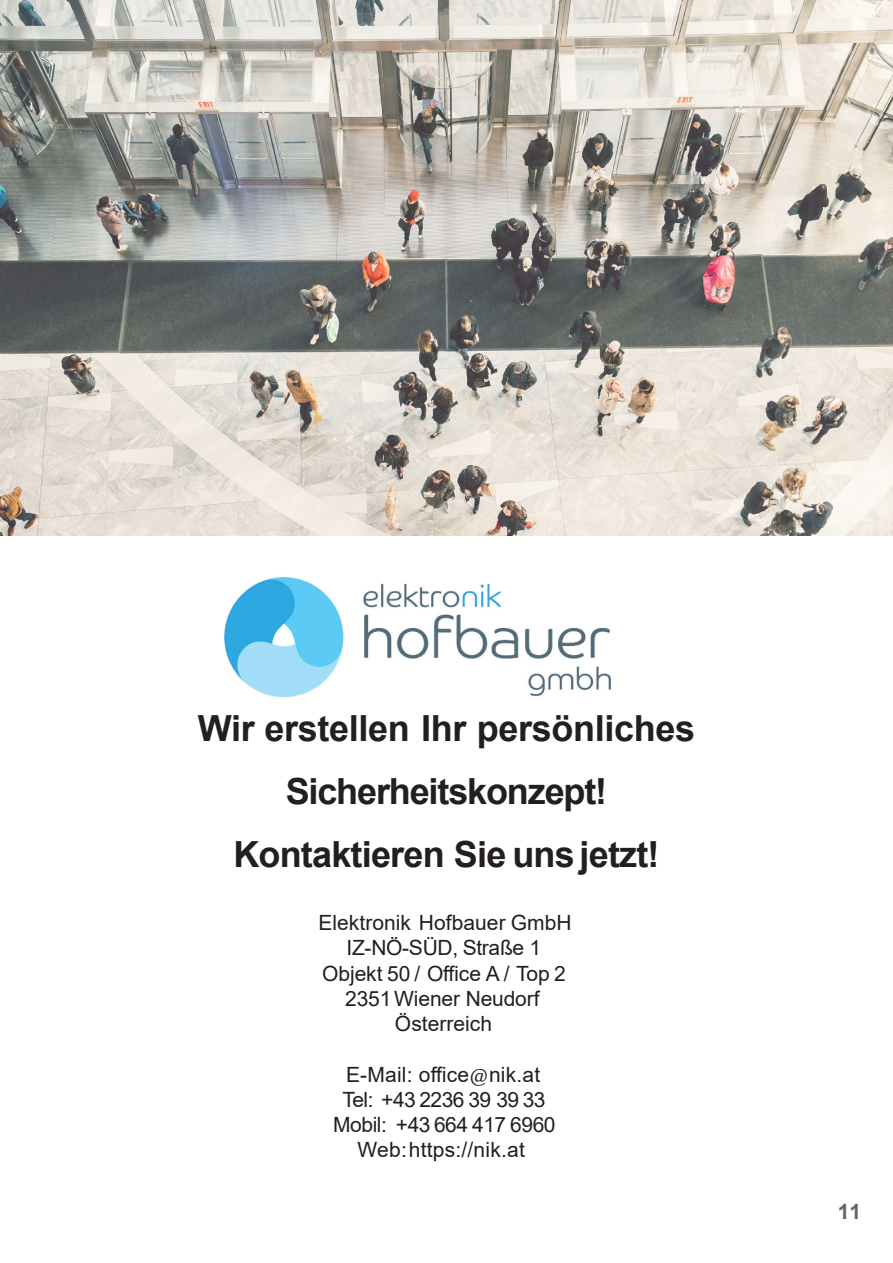
<style>
.page{position:relative;width:893px;height:1263px;background:#fff}
.page>*{position:absolute;margin:0;border:0;box-sizing:border-box;transform-origin:0 0}
.t1{font:700 36px/63px "Arial";letter-spacing:-.02em;color:#231f20;text-align:center}
.t2{font:700 21.15px "Arial";color:#656568}
.t3{font:21px/25.2px "Arial";letter-spacing:-.005em;color:#231f20;text-align:center}
.s1{font-family:"Sitka Heading"}
</style>
<div class="page">
<img style="left:1px;top:0;width:892px;height:535px">
<img style="left:224px;top:577px;width:387px;height:120px">
<h1 class="t1" style="left:198px;top:700px;width:499px">Wir erstellen Ihr persönliches<br>Sicherheitskonzept!<br>Kontaktieren Sie unsjetzt!</h1>
<p class="t3" style="left:318px;top:912px;width:255px">Elektronik Hofbauer GmbH<br>IZ-NÖ-SÜD, Straße 1<br>Objekt 50 / Office A / Top 2<br>2351Wiener Neudorf<br>Österreich</p>
<p class="t3" style="left:333px;top:1063px;width:224px">E-Mail: office<span class="s1">@</span>nik.at<br>Tel: +43 2236 39 39 33<br>Mobil: +43 664 417 6960<br>Web:https://nik.at</p>
<p class="t2" style="left:838px;top:1204px;width:25px">11</p>
</div>
